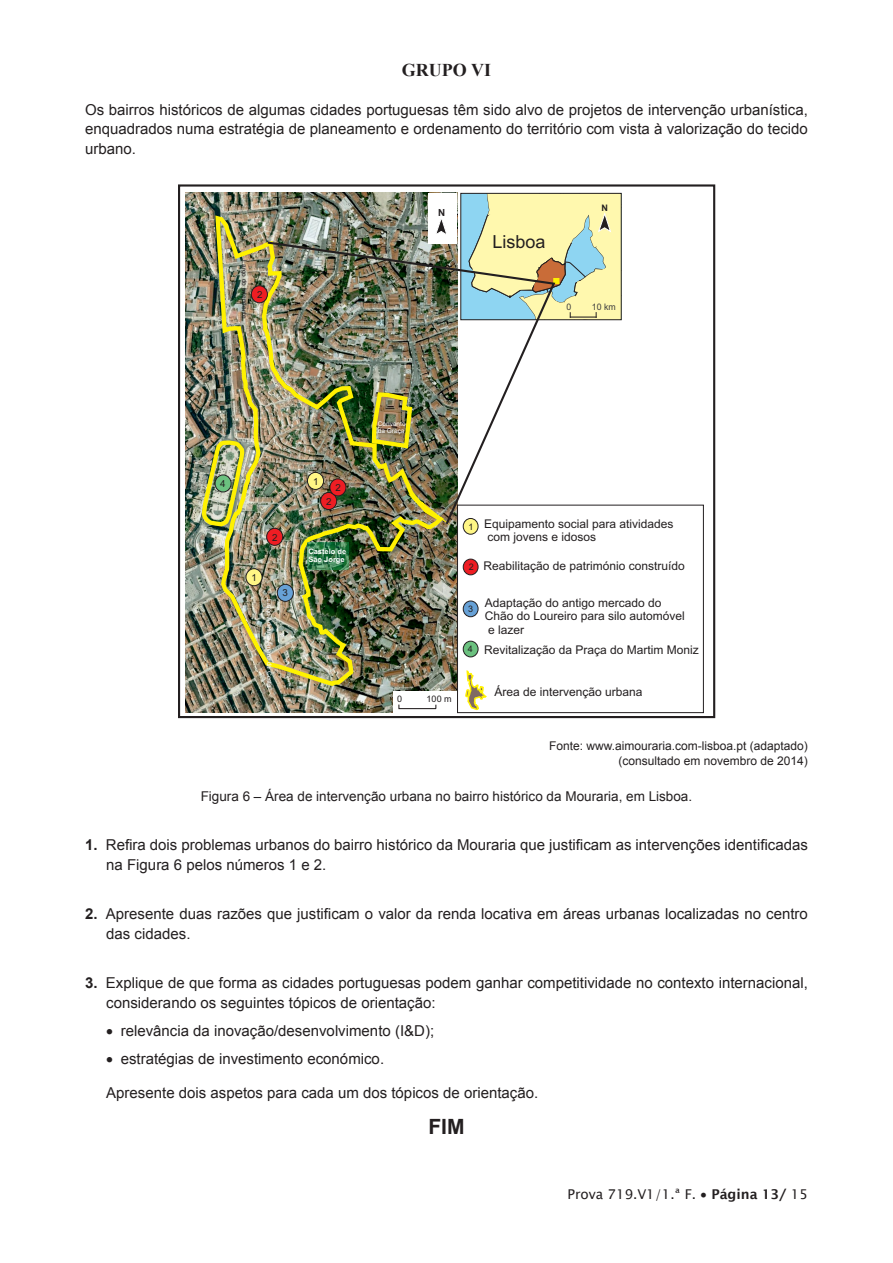
<style>
.page{position:relative;width:893px;height:1263px;background:#fff}
.page>*{position:absolute;margin:0;border:0;box-sizing:border-box;transform-origin:0 0}
.t1{font:700 21px "Arial";color:#231f20}
.t2{font:700 18px "Times New Roman";color:#231f20}
.t3{font:18px "Arial";color:#231f20}
.t4{font:15px/19.5px "Arial";color:#231f20}
.t5{font:13.5px "Arial";color:#231f20}
.t6{font:13.5px "Lucida Sans Unicode";color:#231f20}
.t7{font:12px/13.4px "Arial";color:#231f20}
.t8{font:9.75px "Arial";color:#231f20}
.t9{font:700 9.75px "Arial";color:#231f20}
.t10{font:9px "Arial";color:#231f20}
.t11{font:9px "Arial";color:#3e3e3f}
.t12{font:700 9px "Arial";color:#231f20}
.t13{font:700 7.5px/8.4px "Arial";color:#fff}
.t14{font:6.6px/7.4px "Arial";color:#fff}
.t15{font:6.6px "Arial";color:#231f20}
.s1{font-weight:700}
.s2{font-family:"Lucida Sans";font-weight:600}
</style>
<div class="page">
<div style="left:178px;top:184px;width:537px;height:534px;border:2px solid #231f20"></div>
<img style="left:185px;top:193px;width:273px;height:519px">
<img style="left:200px;top:213px;width:258px;height:476px">
<img style="left:308px;top:543px;width:41px;height:26px">
<div style="left:215px;top:475px;width:16px;height:17px;background:#6bc17f;border-radius:50%"></div>
<div style="left:215px;top:474px;width:17px;height:18px;border:1px solid #231f20;border-radius:50%"></div>
<div style="left:277px;top:584px;width:16px;height:17px;background:#67a1d6;border-radius:50%"></div>
<div style="left:277px;top:584px;width:17px;height:18px;border:1px solid #231f20;border-radius:50%"></div>
<div style="left:267px;top:528px;width:16px;height:17px;background:#ee1d23;border-radius:50%"></div>
<div style="left:266px;top:528px;width:17px;height:18px;border:1px solid #231f20;border-radius:50%"></div>
<div style="left:246px;top:569px;width:16px;height:17px;background:#fff685;border-radius:50%"></div>
<div style="left:246px;top:568px;width:16px;height:18px;border:1px solid #231f20;border-radius:50%"></div>
<div style="left:251px;top:286px;width:16px;height:17px;background:#ee1d23;border-radius:50%"></div>
<div style="left:251px;top:285px;width:17px;height:18px;border:1px solid #231f20;border-radius:50%"></div>
<div style="left:457px;top:505px;width:247px;height:208px;background:#fff;border:1px solid #231f20"></div>
<div style="left:463px;top:641px;width:15px;height:16px;background:#6bc17f;border-radius:50%"></div>
<div style="left:463px;top:641px;width:15px;height:16px;border:1px solid #231f20;border-radius:50%"></div>
<div style="left:463px;top:601px;width:15px;height:16px;background:#67a1d6;border-radius:50%"></div>
<div style="left:463px;top:600px;width:15px;height:17px;border:1px solid #231f20;border-radius:50%"></div>
<div style="left:463px;top:559px;width:15px;height:16px;background:#ee1d23;border-radius:50%"></div>
<div style="left:463px;top:559px;width:15px;height:16px;border:1px solid #231f20;border-radius:50%"></div>
<div style="left:463px;top:518px;width:15px;height:16px;background:#fff685;border-radius:50%"></div>
<div style="left:463px;top:518px;width:15px;height:17px;border:1px solid #231f20;border-radius:50%"></div>
<svg style="left:465px;top:670px;width:22px;height:41px"></svg>
<div style="left:428px;top:194px;width:29px;height:50px;background:#fff"></div>
<svg style="left:436px;top:219px;width:11px;height:15px"></svg>
<svg style="left:469px;top:192px;width:152px;height:126px;background:#e1e9b7"></svg>
<div style="left:460px;top:193px;width:162px;height:127px;border:1px solid #231f20"></div>
<img style="left:265px;top:240px;width:292px;height:287px">
<div style="left:393px;top:691px;width:64px;height:21px;background:#fff"></div>
<svg style="left:398px;top:704px;width:39px;height:6px"></svg>
<p class="t2" style="left:402px;top:58px;width:91px">GRUPO VI</p>
<p class="t4" style="left:85px;top:100px;width:724px;text-align:justify">Os bairros históricos de algumas cidades portuguesas têm sido alvo de projetos de intervenção urbanística, enquadrados numa estratégia de planeamento e ordenamento do território com vista à valorização do tecido urbano.</p>
<p class="t15" style="left:247px;top:260px;width:60px;rotate:90deg">Largo do Intendente</p>
<p class="t8" style="left:257px;top:291px;width:7px">2</p>
<p class="t9" style="left:438px;top:209px;width:9px">N</p>
<p class="t3" style="left:492px;top:235px;width:55px">Lisboa</p>
<p class="t12" style="left:601px;top:204px;width:8px">N</p>
<p class="t11" style="left:566px;top:303px;width:6px">0</p>
<p class="t11" style="left:592px;top:303px;width:25px">10 km</p>
<p class="t8" style="left:220px;top:480px;width:7px">4</p>
<p class="t8" style="left:272px;top:534px;width:7px">2</p>
<p class="t8" style="left:252px;top:574px;width:7px">1</p>
<p class="t14" style="left:273px;top:599px;width:90px;rotate:90deg">Largo Adelino Amaro da Costa</p>
<p class="t8" style="left:282px;top:589px;width:7px">3</p>
<p class="t8" style="left:313px;top:478px;width:7px">1</p>
<p class="t8" style="left:335px;top:484px;width:7px">2</p>
<p class="t8" style="left:326px;top:498px;width:7px">2</p>
<p class="t13" style="left:308px;top:548px;width:39px">Castelo de<br>São Jorge</p>
<p class="t14" style="left:378px;top:421px;width:29px">Convento da Graça</p>
<p class="t10" style="left:397px;top:695px;width:7px">0</p>
<p class="t10" style="left:427px;top:696px;width:27px">100 m</p>
<p class="t7" style="left:487px;top:518px;width:188px;text-indent:-19px"><sub>1</sub> Equipamento social para atividades com jovens e idosos</p>
<p class="t7" style="left:483px;top:560px;width:203px">Reabilitação de património construído</p>
<p class="t7" style="left:485px;top:597px;width:202px">Adaptação do antigo mercado do<br>Chão do Loureiro para silo automóvel e lazer</p>
<p class="t7" style="left:484px;top:644px;width:216px">Revitalização da Praça do Martim Moniz</p>
<p class="t7" style="left:494px;top:686px;width:150px">Área de intervenção urbana</p>
<p class="t10" style="left:469px;top:564px;width:7px">2</p>
<p class="t10" style="left:468px;top:606px;width:7px">3</p>
<p class="t10" style="left:468px;top:646px;width:7px">4</p>
<p class="t7" style="left:549px;top:738px;width:260px;line-height:15px;text-align:right">Fonte: www.aimouraria.com-lisboa.pt (adaptado) (consultado em novembro de 2014)</p>
<p class="t5" style="left:201px;top:787px;width:493px">Figura 6 – Área de intervenção urbana no bairro histórico da Mouraria, em Lisboa.</p>
<p class="t4" style="left:106px;top:835px;width:703px;text-indent:-21px"><span class="s1">1.</span> Refira dois problemas urbanos do bairro histórico da Mouraria que justificam as intervenções identificadas na Figura 6 pelos números 1 e 2.</p>
<p class="t4" style="left:106px;top:904px;width:703px;text-indent:-21px"><span class="s1">2.</span> Apresente duas razões que justificam o valor da renda locativa em áreas urbanas localizadas no centro das cidades.</p>
<p class="t4" style="left:106px;top:973px;width:703px;text-indent:-21px"><span class="s1">3.</span> Explique de que forma as cidades portuguesas podem ganhar competitividade no contexto internacional, considerando os seguintes tópicos de orientação:</p>
<p class="t4" style="left:106px;top:1021px;width:329px">• relevância da inovação/desenvolvimento (I&amp;D);</p>
<p class="t4" style="left:106px;top:1049px;width:279px">• estratégias de investimento económico.</p>
<p class="t4" style="left:106px;top:1083px;width:433px">Apresente dois aspetos para cada um dos tópicos de orientação.</p>
<h1 class="t1" style="left:428px;top:1113px;width:38px">FIM</h1>
<p class="t6" style="left:568px;top:1184px;width:242px">Prova 719.V1/1.ª F. • <span class="s2">Página 13/</span> 15</p>
</div>
